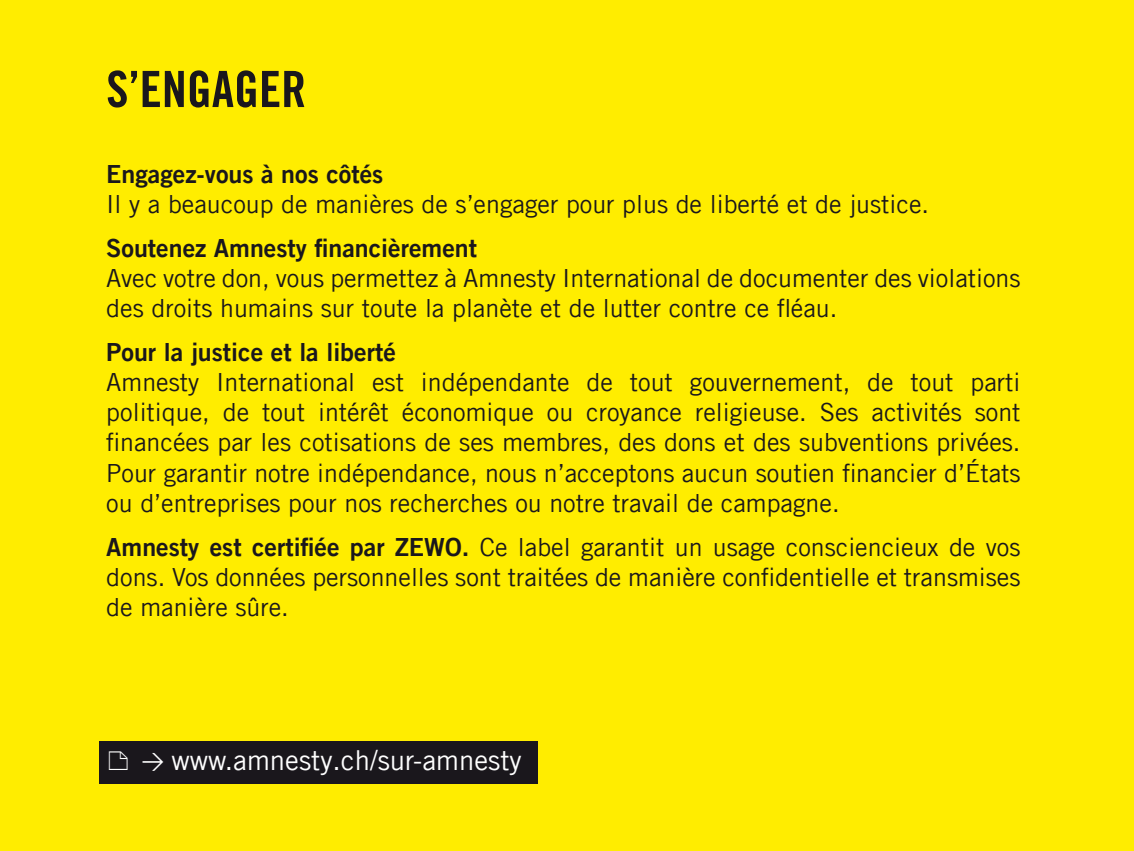
<style>
.page{position:relative;width:1134px;height:851px;background:#fff}
.page>*{position:absolute;margin:0;border:0;box-sizing:border-box;transform-origin:0 0}
.t1{font:50px "Amnesty Trade Gothic Bd Cn 20";color:#1a171c}
.t2{font:27.5px "Amnesty Trade Gothic";color:#fff}
.t3{font:25px/30px "Amnesty Trade Gothic";color:#1a171c;text-align:justify}
.t4{font:25px "Amnesty Trade Gothic Bd 2";color:#1a171c}
.s1{font-family:"Amnesty Trade Gothic Bd 2"}
.s2{font-family:"DIN";font-size:22.5px}
</style>
<div class="page">
<div style="left:0;top:0;width:1134px;height:850px;background:#ffed00"></div>
<div style="left:99px;top:741px;width:438px;height:42px;background:#1a171c"></div>
<h1 class="t1" style="left:106px;top:59px;width:175px">S’ENGAGER</h1>
<p class="t4" style="left:106px;top:158px;width:279px">Engagez-vous à nos côtés</p>
<p class="t3" style="left:106px;top:189px;width:824px">Il y a beaucoup de manières de s’engager pour plus de liberté et de justice.</p>
<p class="t4" style="left:106px;top:233px;width:372px">Soutenez Amnesty financièrement</p>
<p class="t3" style="left:106px;top:263px;width:916px">Avec votre don, vous permettez à Amnesty International de documenter des violations des droits humains sur toute la planète et de lutter contre ce fléau.</p>
<p class="t4" style="left:106px;top:337px;width:291px">Pour la justice et la liberté</p>
<p class="t3" style="left:106px;top:367px;width:916px">Amnesty International est indépendante de tout gouvernement, de tout parti politique, de tout intérêt économique ou croyance religieuse. Ses activités sont financées par les cotisations de ses membres, des dons et des subventions privées.<br>Pour garantir notre indépendance, nous n’acceptons aucun soutien financier d’États ou d’entreprises pour nos recherches ou notre travail de campagne.</p>
<p class="t3" style="left:106px;top:531px;width:916px"><span class="s1">Amnesty est certifiée par ZEWO.</span> Ce label garantit un usage consciencieux de vos dons. Vos données personnelles sont traitées de manière confidentielle et transmises de manière sûre.</p>
<p class="t2" style="left:141px;top:743px;width:382px"><span class="s2">&gt;</span> www.amnesty.ch/sur-amnesty</p>
</div>
